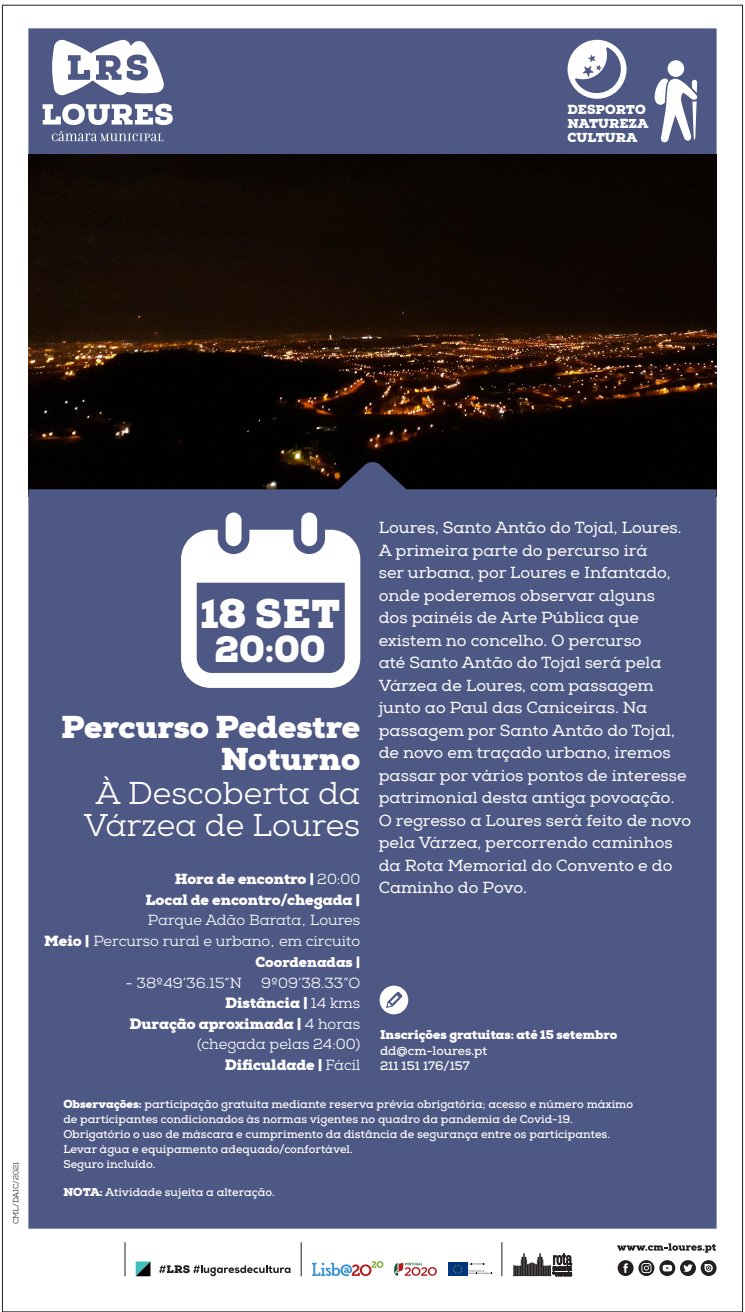
<style>
.page{position:relative;width:745px;height:1312px;background:#fff}
.page>*{position:absolute;margin:0;border:0;box-sizing:border-box;transform-origin:0 0}
.t1{font:900 40px "Nexa Slab";color:#fff}
.t2{font:900 36.38px "Nexa Slab";color:#fff}
.t3{font:31.5px/31.5px "Nexa Slab";color:#fff;text-align:center}
.t4{font:900 31.5px "Nexa Slab";color:#fff}
.t5{font:16.25px/22.5px "Nexa Slab";color:#fff}
.t6{font:14.62px "Nexa Slab";color:#fff}
.t7{font:900 14.62px "Nexa Slab";color:#fff}
.t8{font:900 14px "Nexa Slab";color:#fff}
.t9{font:900 12.75px "Nexa Slab";color:#fff}
.t10{font:900 12.5px "Nexa Slab";color:#fff}
.t11{font:700 12.38px "Nexa Slab";color:#fff}
.t12{font:700 11.25px "Nexa Slab";color:#fff}
.t13{font:7.5px "Nexa Slab";color:#231f20}
.s1{font-weight:400}
.s2{font-weight:900}
</style>
<div class="page">
<div style="left:28px;top:28px;width:688px;height:126px;background:#4e5884"></div>
<img style="left:28px;top:154px;width:688px;height:335px">
<div style="left:28px;top:489px;width:688px;height:739px;background:#4e5884"></div>
<svg style="left:43px;top:39px;width:130px;height:102px"></svg>
<div style="left:667px;top:60px;width:16px;height:17px;background:#fff;border-radius:50%"></div>
<svg style="left:652px;top:77px;width:45px;height:67px"></svg>
<svg style="left:255px;top:461px;width:234px;height:106px;background:#3b4160"></svg>
<div style="left:379px;top:985px;width:29px;height:29px;background:#fff;border-radius:50%"></div>
<svg style="left:386px;top:991px;width:16px;height:16px"></svg>
<svg style="left:312px;top:1261px;width:71px;height:14px"></svg>
<svg style="left:394px;top:1262px;width:42px;height:13px"></svg>
<div style="left:447px;top:1262px;width:20px;height:13px;background:#00367d"></div>
<svg style="left:453px;top:1264px;width:9px;height:9px"></svg>
<svg style="left:468px;top:1263px;width:23px;height:10px"></svg>
<svg style="left:512px;top:1253px;width:59px;height:23px"></svg>
<hr style="left:125px;top:1241px;width:1px;height:34px;background:#231f20">
<hr style="left:301px;top:1241px;width:1px;height:34px;background:#231f20">
<hr style="left:501px;top:1241px;width:1px;height:34px;background:#231f20">
<svg style="left:617px;top:1243px;width:98px;height:9px"></svg>
<svg style="left:617px;top:1260px;width:99px;height:15px"></svg>
<svg style="left:159px;top:1265px;width:131px;height:10px"></svg>
<svg style="left:136px;top:1261px;width:14px;height:14px"></svg>
<div style="left:567px;top:40px;width:59px;height:59px;background:#fff;border-radius:50%"></div>
<svg style="left:574px;top:47px;width:48px;height:48px"></svg>
<div style="left:181px;top:529px;width:179px;height:158px;background:#fff;border-radius:30px"></div>
<div style="left:196px;top:582px;width:148px;height:90px;background:#4e5884"></div>
<div style="left:218px;top:504px;width:31px;height:50px;background:#4e5884;border-radius:16px"></div>
<div style="left:225px;top:512px;width:16px;height:34px;background:#fff;border-radius:8px"></div>
<div style="left:293px;top:504px;width:32px;height:50px;background:#4e5884;border-radius:16px"></div>
<div style="left:301px;top:512px;width:16px;height:34px;background:#fff;border-radius:8px"></div>
<p class="t9" style="left:567px;top:102px;width:80px">DESPORTO</p>
<p class="t9" style="left:567px;top:116px;width:82px">NATUREZA</p>
<p class="t9" style="left:567px;top:130px;width:71px">CULTURA</p>
<p class="t13" style="left:11px;top:1223px;width:64px;rotate:-90deg">CML/DAIC/2021</p>
<p class="t5" style="left:378px;top:516px;width:314px">Loures, Santo Antão do Tojal, Loures.<br>A primeira parte do percurso irá<br>ser urbana, por Loures e Infantado, onde poderemos observar alguns<br>dos painéis de Arte Pública que existem no concelho. O percurso<br>até Santo Antão do Tojal será pela<br>Várzea de Loures, com passagem junto ao Paul das Caniceiras. Na passagem por Santo Antão do Tojal, de novo em traçado urbano, iremos passar por vários pontos de interesse patrimonial desta antiga povoação.<br>O regresso a Loures será feito de novo pela Várzea, percorrendo caminhos da Rota Memorial do Convento e do<br>Caminho do Povo.</p>
<p class="t1" style="left:200px;top:588px;width:141px">18 SET</p>
<p class="t2" style="left:214px;top:626px;width:112px">20:00</p>
<p class="t4" style="left:61px;top:707px;width:300px">Percurso Pedestre</p>
<p class="t4" style="left:221px;top:738px;width:141px">Noturno</p>
<p class="t3" style="left:84px;top:778px;width:278px">À Descoberta da<br>Várzea de Loures</p>
<p class="t7" style="left:174px;top:869px;width:187px">Hora de encontro | <span class="s1">20:00</span></p>
<p class="t7" style="left:145px;top:890px;width:216px">Local de encontro/chegada |</p>
<p class="t6" style="left:148px;top:911px;width:214px">Parque Adão Barata, Loures</p>
<p class="t6" style="left:44px;top:931px;width:317px"><span class="s2">Meio |</span> Percurso rural e urbano, em circuito</p>
<p class="t8" style="left:255px;top:953px;width:106px">Coordenadas |</p>
<p class="t6" style="left:125px;top:973px;width:118px">- 38º49’36.15”N</p>
<p class="t6" style="left:261px;top:973px;width:101px">9º09’38.33”O</p>
<p class="t7" style="left:225px;top:993px;width:137px">Distância | <span class="s1">14 kms</span></p>
<p class="t7" style="left:129px;top:1013px;width:232px">Duração aproximada | <span class="s1">4 horas</span></p>
<p class="t6" style="left:197px;top:1035px;width:164px">(chegada pelas 24:00)</p>
<p class="t7" style="left:224px;top:1054px;width:137px">Dificuldade | <span class="s1">Fácil</span></p>
<p class="t10" style="left:380px;top:1026px;width:239px">Inscrições gratuitas: até 15 setembro</p>
<p class="t11" style="left:380px;top:1042px;width:109px">dd@cm-loures.pt</p>
<p class="t11" style="left:380px;top:1058px;width:91px">211 151 176/157</p>
<p class="t12" style="left:63px;top:1096px;width:571px"><span class="s2">Observações:</span> participação gratuita mediante reserva prévia obrigatória; acesso e número máximo</p>
<p class="t12" style="left:63px;top:1111px;width:510px">de participantes condicionados às normas vigentes no quadro da pandemia de Covid-19.</p>
<p class="t12" style="left:63px;top:1126px;width:548px">Obrigatório o uso de máscara e cumprimento da distância de segurança entre os participantes.</p>
<p class="t12" style="left:63px;top:1141px;width:291px">Levar água e equipamento adequado/confortável.</p>
<p class="t12" style="left:63px;top:1156px;width:93px">Seguro incluído.</p>
<p class="t12" style="left:63px;top:1185px;width:213px"><span class="s2">NOTA:</span> Atividade sujeita a alteração.</p>
</div>
